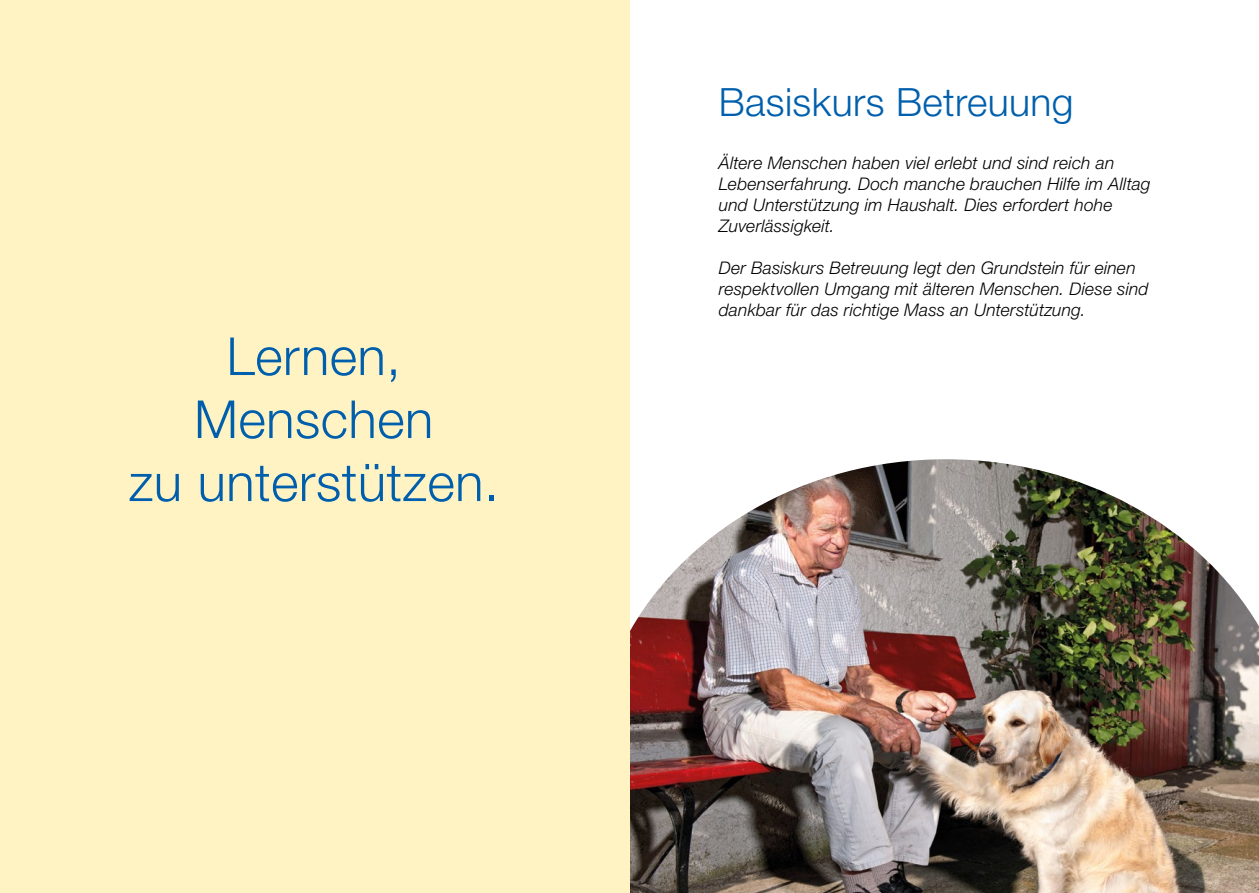
<style>
.page{position:relative;width:1259px;height:893px;background:#fff}
.page>*{position:absolute;margin:0;border:0;box-sizing:border-box;transform-origin:0 0}
.t1{font:300 52.5px/63px "Helvetica Neue LT";letter-spacing:.01em;color:#005fac;text-align:center}
.t2{font:300 39px "Helvetica Neue LT";letter-spacing:.01em;color:#005fac}
.t3{font:italic 300 17.4px/21px "Helvetica Neue LT";letter-spacing:.01em;color:#000}
</style>
<div class="page">
<img style="left:629px;top:459px;width:630px;height:434px">
<div style="left:0;top:0;width:629px;height:893px;background:#fff3c4"></div>
<h1 class="t1" style="left:129px;top:324px;width:371px">Lernen,<br>Menschen<br>zu unterstützen.</h1>
<h2 class="t2" style="left:719px;top:78px;width:356px">Basiskurs Betreuung</h2>
<p class="t3" style="left:719px;top:152px;width:433px">Ältere Menschen haben viel erlebt und sind reich an Lebenserfahrung. Doch manche brauchen Hilfe im Alltag und Unterstützung im Haushalt. Dies erfordert hohe Zuverlässigkeit.</p>
<p class="t3" style="left:719px;top:257px;width:431px">Der Basiskurs Betreuung legt den Grundstein für einen respektvollen Umgang mit älteren Menschen. Diese sind dankbar für das richtige Mass an Unterstützung.</p>
</div>
